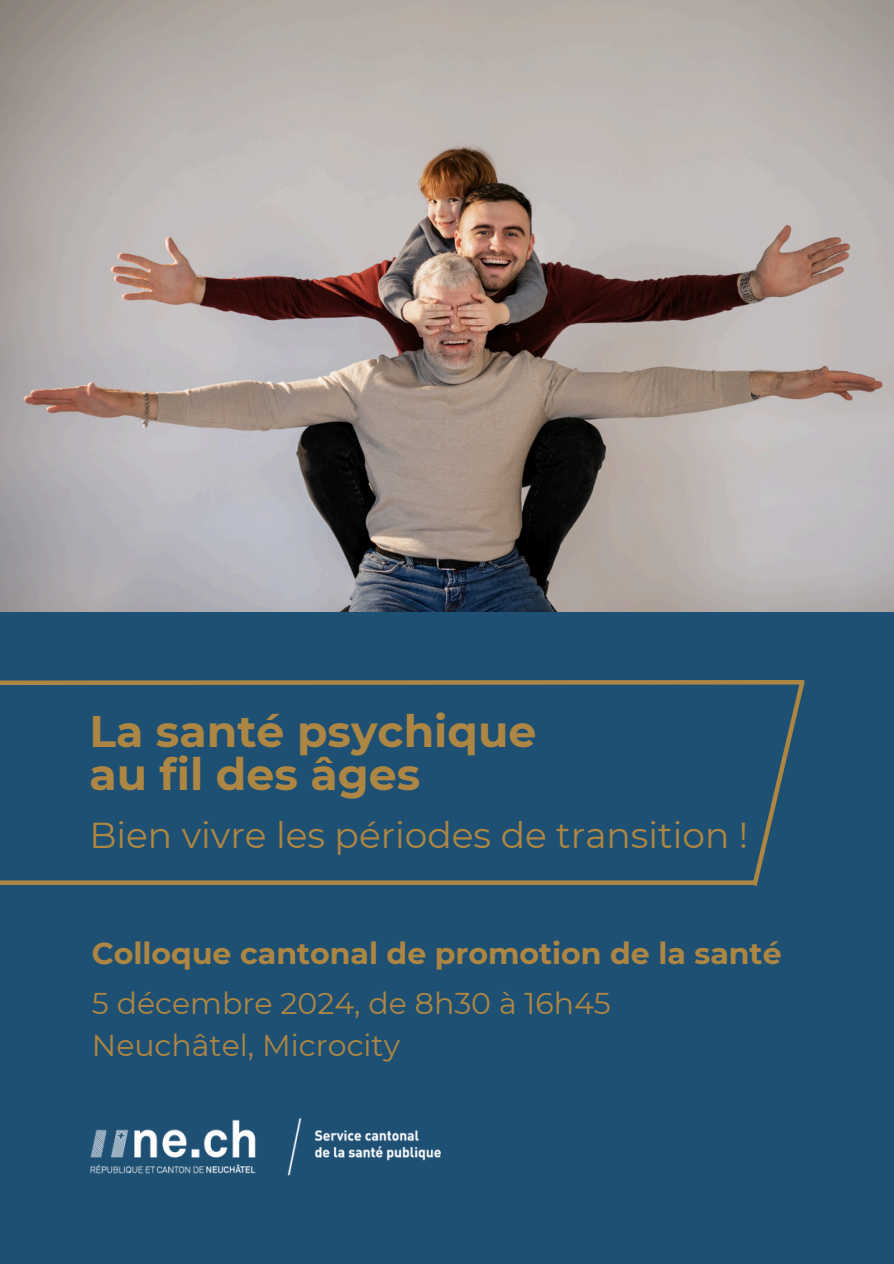
<style>
.page{position:relative;width:894px;height:1264px;background:#fff}
.page>*{position:absolute;margin:0;border:0;box-sizing:border-box;transform-origin:0 0}
.t1{font:700 44.25px/42.8px "Montserrat";color:#ae8643}
.t2{font:36px "Montserrat";color:#ae8643}
.t3{font:30px "Montserrat";color:#ae8643}
.t4{font:700 30px "Montserrat";color:#ae8643}
</style>
<div class="page">
<div style="left:0;top:0;width:893px;height:1263px;background:#1e5074"></div>
<img style="left:0;top:0;width:893px;height:611px">
<img style="left:90px;top:1118px;width:351px;height:58px">
<svg style="left:0;top:680px;width:805px;height:206px"></svg>
<h2 class="t1" style="left:89px;top:710px;width:448px">La santé psychique au fil des âges</h2>
<h3 class="t2" style="left:89px;top:812px;width:660px">Bien vivre les périodes de transition !</h3>
<p class="t4" style="left:92px;top:935px;width:691px">Colloque cantonal de promotion de la santé</p>
<p class="t3" style="left:92px;top:985px;width:520px">5 décembre 2024, de 8h30 à 16h45</p>
<p class="t3" style="left:92px;top:1027px;width:309px">Neuchâtel, Microcity</p>
</div>
